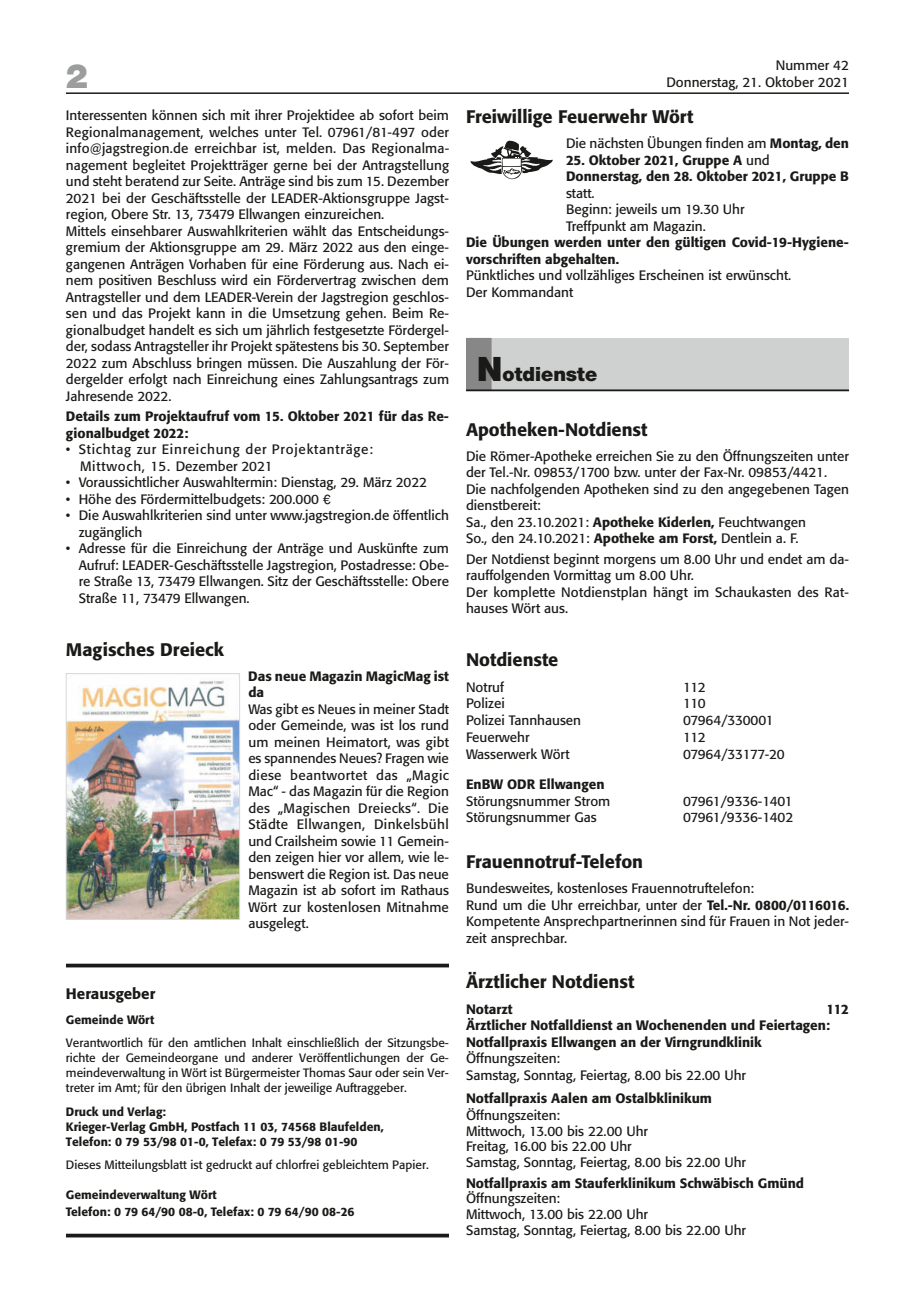
<style>
.page{position:relative;width:915px;height:1297px;background:#fff}
.page>*{position:absolute;margin:0;border:0;box-sizing:border-box;transform-origin:0 0}
.t1{font:900 36px "Nimbus Sans Novus T";color:#9c9d9d}
.t2{font:900 21px "Nimbus Sans Novus T";color:#1a1a18}
.t3{font:500 18px "Formata";color:#1a1a18}
.t4{font:500 15px "Formata";color:#1a1a18}
.t5{font:13.5px/16.5px "Formata";color:#1a1a18}
.t6{font:500 13.5px/16.5px "Formata";color:#1a1a18}
.t7{font:13.5px/16.5px "Formata";letter-spacing:.055em;color:#1a1a18}
.t8{font:13.5px "Formata";letter-spacing:-.02em;color:#1a1a18}
.t9{font:13.5px "Formata";letter-spacing:-.03em;color:#1a1a18}
.t10{font:12px/15px "Formata";color:#1a1a18;text-align:justify}
.t11{font:500 12px/15px "Formata";color:#1a1a18}
.s1{font-family:"Helvetica LT Std"}
.s2{font-weight:500}
.s3{font-weight:400}
.s4{font-size:36.15px}
</style>
<div class="page">
<hr style="left:66px;top:92px;width:782px;height:2px;background:#1a1a18">
<img style="left:68px;top:680px;width:170px;height:238px">
<div style="left:66px;top:673px;width:174px;height:247px;border:1px solid #d9dada"></div>
<svg style="left:470px;top:141px;width:82px;height:39px"></svg>
<div style="left:466px;top:338px;width:382px;height:52px;background:#cfd0d0"></div>
<div style="left:466px;top:338px;width:25px;height:52px;background:#868786"></div>
<hr style="left:466px;top:389px;width:382px;height:2px;background:#1a1a18">
<hr style="left:66px;top:964px;width:383px;height:3px;background:#1a1a18">
<hr style="left:66px;top:1234px;width:383px;height:3px;background:#1a1a18">
<h1 class="t1" style="left:66px;top:55px;width:24px">2</h1>
<p class="t5" style="left:666px;top:57px;width:184px;text-align:right">Nummer 42<br>Donnerstag, 21. Oktober 2021</p>
<p class="t5" style="left:66px;top:107px;width:384px">Interessenten können sich mit ihrer Projektidee ab sofort beim Regionalmanagement, welches unter Tel. 07961/81-497 oder info@jagstregion.de erreichbar ist, melden. Das Regionalma&shy;nagement begleitet Projektträger gerne bei der Antragstellung und steht beratend zur Seite. Anträge sind bis zum 15. Dezember 2021 bei der Geschäftsstelle der LEADER-Aktionsgruppe Jagst&shy;region, Obere Str. 13, 73479 Ellwangen einzureichen.<br>Mittels einsehbarer Auswahlkriterien wählt das Entscheidungs&shy;gremium der Aktionsgruppe am 29. März 2022 aus den einge&shy;gangenen Anträgen Vorhaben für eine Förderung aus. Nach ei&shy;nem positiven Beschluss wird ein Fördervertrag zwischen dem Antragsteller und dem LEADER-Verein der Jagstregion geschlos&shy;sen und das Projekt kann in die Umsetzung gehen. Beim Re&shy;gionalbudget handelt es sich um jährlich festgesetzte Fördergel&shy;der, sodass Antragsteller ihr Projekt spätestens bis 30. September 2022 zum Abschluss bringen müssen. Die Auszahlung der För&shy;dergelder erfolgt nach Einreichung eines Zahlungsantrags zum Jahresende 2022.</p>
<p class="t6" style="left:66px;top:408px;width:384px">Details zum Projektaufruf vom 15. Oktober 2021 für das Re&shy;gionalbudget 2022:</p>
<p class="t7" style="left:80px;top:441px;width:294px;text-indent:-14px">• Stichtag zur Einreichung der Projektanträge:<br>Mittwoch, 15. Dezember 2021</p>
<p class="t5" style="left:66px;top:474px;width:362px">• Voraussichtlicher Auswahltermin: Dienstag, 29. März 2022</p>
<p class="t5" style="left:66px;top:491px;width:266px">• Höhe des Fördermittelbudgets: 200.000 <span class="s1">€</span></p>
<p class="t5" style="left:79px;top:507px;width:371px;text-indent:-13px">• Die Auswahlkriterien sind unter www.jagstregion.de öffentlich zugänglich</p>
<p class="t5" style="left:79px;top:540px;width:371px;text-align:justify;text-indent:-13px">• Adresse für die Einreichung der Anträge und Auskünfte zum Aufruf: LEADER-Geschäftsstelle Jagstregion, Postadresse: Obe&shy;re Straße 13, 73479 Ellwangen. Sitz der Geschäftsstelle: Obere Straße 11, 73479 Ellwangen.</p>
<h3 class="t3" style="left:66px;top:638px;width:159px">Magisches Dreieck</h3>
<p class="t6" style="left:248px;top:668px;width:202px">Das neue Magazin MagicMag ist da</p>
<p class="t5" style="left:248px;top:701px;width:202px;text-align:justify">Was gibt es Neues in meiner Stadt oder Gemeinde, was ist los rund um meinen Heimatort, was gibt es spannendes Neues? Fragen wie diese beantwortet das „Magic Mac“ - das Magazin für die Region des „Magischen Dreiecks“. Die Städte Ellwangen, Dinkelsbühl und Crailsheim sowie 11 Gemein&shy;den zeigen hier vor allem, wie le&shy;benswert die Region ist. Das neue Magazin ist ab sofort im Rathaus Wört zur kostenlosen Mitnahme ausgelegt.</p>
<h3 class="t3" style="left:466px;top:106px;width:229px">Freiwillige Feuerwehr Wört</h3>
<p class="t5" style="left:566px;top:135px;width:284px">Die nächsten Übungen finden am <span class="s2">Montag, den</span></p>
<p class="t6" style="left:566px;top:152px;width:284px">25. Oktober 2021, Gruppe A <span class="s3">und<br></span>Donnerstag, den 28. Oktober 2021, Gruppe B</p>
<p class="t5" style="left:566px;top:185px;width:180px">statt.<br>Beginn: jeweils um 19.30 Uhr<br>Treffpunkt am Magazin.</p>
<p class="t6" style="left:466px;top:234px;width:384px">Die Übungen werden unter den gültigen Covid-19-Hygiene&shy;vorschriften abgehalten.</p>
<p class="t5" style="left:466px;top:267px;width:327px">Pünktliches und vollzähliges Erscheinen ist erwünscht.<br>Der Kommandant</p>
<h2 class="t2" style="left:476px;top:362px;width:122px"><span class="s4">N</span>otdienste</h2>
<h3 class="t3" style="left:466px;top:418px;width:183px">Apotheken-Notdienst</h3>
<p class="t5" style="left:466px;top:448px;width:384px">Die Römer-Apotheke erreichen Sie zu den Öffnungszeiten unter der Tel.-Nr. 09853/1700 bzw. unter der Fax-Nr. 09853/4421.<br>Die nachfolgenden Apotheken sind zu den angegebenen Tagen dienstbereit:<br>Sa., den 23.10.2021: <span class="s2">Apotheke Kiderlen,</span> Feuchtwangen<br>So., den 24.10.2021: <span class="s2">Apotheke am Forst,</span> Dentlein a. F.</p>
<p class="t5" style="left:466px;top:551px;width:384px">Der Notdienst beginnt morgens um 8.00 Uhr und endet am da&shy;rauffolgenden Vormittag um 8.00 Uhr.<br>Der komplette Notdienstplan hängt im Schaukasten des Rat&shy;hauses Wört aus.</p>
<h3 class="t3" style="left:466px;top:649px;width:94px">Notdienste</h3>
<p class="t5" style="left:466px;top:679px;width:39px">Notruf</p>
<p class="t5" style="left:682px;top:679px;width:24px">112</p>
<p class="t5" style="left:466px;top:695px;width:40px">Polizei</p>
<p class="t5" style="left:682px;top:695px;width:24px">110</p>
<p class="t5" style="left:466px;top:712px;width:117px">Polizei Tannhausen</p>
<p class="t8" style="left:682px;top:712px;width:92px">07964/330001</p>
<p class="t5" style="left:466px;top:729px;width:65px">Feuerwehr</p>
<p class="t5" style="left:682px;top:729px;width:24px">112</p>
<p class="t5" style="left:466px;top:746px;width:105px">Wasserwerk Wört</p>
<p class="t8" style="left:682px;top:746px;width:103px">07964/33177-20</p>
<p class="t6" style="left:466px;top:776px;width:140px">EnBW ODR Ellwangen</p>
<p class="t5" style="left:466px;top:792px;width:146px">Störungsnummer Strom</p>
<p class="t9" style="left:682px;top:793px;width:111px">07961/9336-1401</p>
<p class="t5" style="left:466px;top:809px;width:132px">Störungsnummer Gas</p>
<p class="t8" style="left:682px;top:809px;width:112px">07961/9336-1402</p>
<h3 class="t3" style="left:466px;top:851px;width:179px">Frauennotruf-Telefon</h3>
<p class="t5" style="left:466px;top:880px;width:384px">Bundesweites, kostenloses Frauennotruftelefon:<br>Rund um die Uhr erreichbar, unter der <span class="s2">Tel.-Nr. 0800/0116016.<br></span>Kompetente Ansprechpartnerinnen sind für Frauen in Not jeder&shy;zeit ansprechbar.</p>
<h3 class="t3" style="left:466px;top:971px;width:170px">Ärztlicher Notdienst</h3>
<p class="t6" style="left:466px;top:1000px;width:48px">Notarzt</p>
<p class="t4" style="left:66px;top:984px;width:91px">Herausgeber</p>
<p class="t11" style="left:66px;top:1012px;width:90px">Gemeinde Wört</p>
<p class="t10" style="left:66px;top:1035px;width:384px">Verantwortlich für den amtlichen Inhalt einschließlich der Sitzungsbe&shy;richte der Gemeindeorgane und anderer Veröffentlichungen der Ge&shy;meindeverwaltung in Wört ist Bürgermeister Thomas Saur oder sein Ver&shy;treter im Amt; für den übrigen Inhalt der jeweilige Auftraggeber.</p>
<p class="t11" style="left:66px;top:1104px;width:319px">Druck und Verlag:<br>Krieger-Verlag GmbH, Postfach 11 03, 74568 Blaufelden,<br>Telefon: 0 79 53/98 01-0, Telefax: 0 79 53/98 01-90</p>
<p class="t10" style="left:66px;top:1157px;width:364px">Dieses Mitteilungsblatt ist gedruckt auf chlorfrei gebleichtem Papier.</p>
<p class="t11" style="left:66px;top:1187px;width:290px;line-height:16.5px">Gemeindeverwaltung Wört<br>Telefon: 0 79 64/90 08-0, Telefax: 0 79 64/90 08-26</p>
<p class="t6" style="left:466px;top:1000px;width:384px;text-indent:360px">112<br>Ärztlicher Notfalldienst an Wochenenden und Feiertagen:<br>Notfallpraxis Ellwangen an der Virngrundklinik</p>
<p class="t5" style="left:466px;top:1050px;width:281px">Öffnungszeiten:<br>Samstag, Sonntag, Feiertag, 8.00 bis 22.00 Uhr</p>
<p class="t6" style="left:466px;top:1090px;width:247px">Notfallpraxis Aalen am Ostalbklinikum</p>
<p class="t5" style="left:466px;top:1107px;width:281px;line-height:15.9px">Öffnungszeiten:<br>Mittwoch, 13.00 bis 22.00 Uhr<br>Freitag, 16.00 bis 22.00 Uhr<br>Samstag, Sonntag, Feiertag, 8.00 bis 22.00 Uhr</p>
<p class="t6" style="left:466px;top:1174px;width:339px">Notfallpraxis am Stauferklinikum Schwäbisch Gmünd</p>
<p class="t5" style="left:466px;top:1191px;width:281px;line-height:15.9px">Öffnungszeiten:<br>Mittwoch, 13.00 bis 22.00 Uhr<br>Samstag, Sonntag, Feiertag, 8.00 bis 22.00 Uhr</p>
</div>
